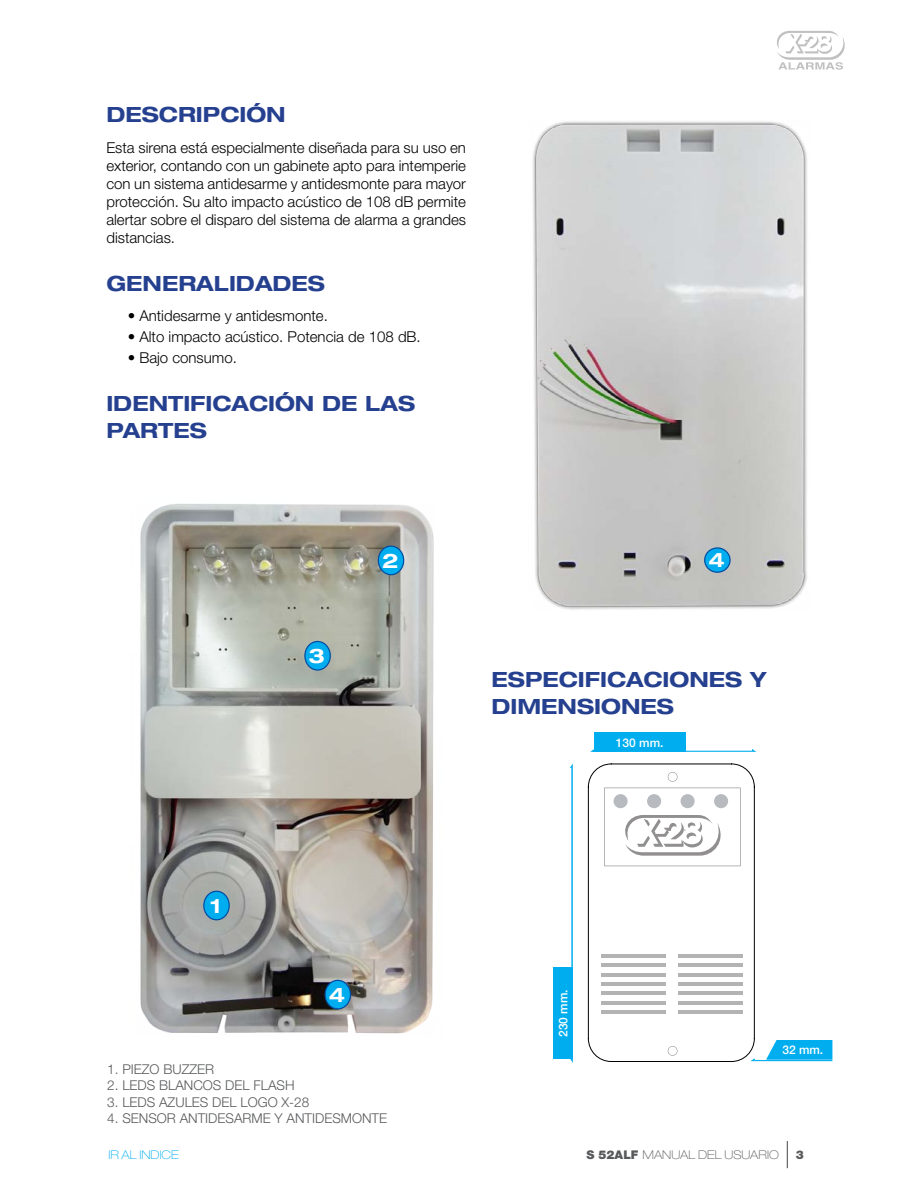
<style>
.page{position:relative;width:915px;height:1191px;background:#fff}
.page>*{position:absolute;margin:0;border:0;box-sizing:border-box;transform-origin:0 0}
.t1{font:700 expanded 21px/27px "Helvetica Neue LT Std";color:#25408f}
.t2{font:700 expanded 20.1px "Helvetica Neue LT Std";color:#fff}
.t3{font:300 15px/18px "Helvetica Neue LT Std";color:#000;text-align:justify}
.t4{font:300 13.5px "Helvetica Neue LT Std";color:#58595b}
.t5{font:100 expanded 12px "Helvetica Neue LT Std";color:#58595b}
.t6{font:500 12px "Helvetica Neue LT Std";color:#fff}
.t7{font:100 expanded 12px "Helvetica Neue LT Std";color:#00aeef}
.t8{font:900 12px "Helvetica Neue LT Std";color:#58595b}
.s1{font-weight:900;font-stretch:normal}
</style>
<div class="page">
<svg style="left:786px;top:1141px;width:1px;height:27px"></svg>
<svg style="left:777px;top:31px;width:67px;height:39px"></svg>
<svg style="left:588px;top:763px;width:166px;height:298px"></svg>
<svg style="left:667px;top:772px;width:10px;height:9px"></svg>
<svg style="left:667px;top:1046px;width:10px;height:9px"></svg>
<hr style="left:601px;top:954px;width:64px;height:4px;background:#b3b3b3">
<hr style="left:601px;top:963px;width:64px;height:4px;background:#b3b3b3">
<svg style="left:601px;top:972px;width:64px;height:4px"></svg>
<hr style="left:601px;top:982px;width:64px;height:4px;background:#b3b3b3">
<hr style="left:601px;top:991px;width:64px;height:4px;background:#b3b3b3">
<svg style="left:601px;top:1000px;width:64px;height:4px"></svg>
<hr style="left:601px;top:1010px;width:64px;height:3px;background:#b3b3b3">
<hr style="left:678px;top:954px;width:64px;height:4px;background:#b3b3b3">
<hr style="left:678px;top:963px;width:64px;height:4px;background:#b3b3b3">
<svg style="left:678px;top:972px;width:64px;height:4px"></svg>
<hr style="left:678px;top:982px;width:64px;height:4px;background:#b3b3b3">
<hr style="left:678px;top:991px;width:64px;height:4px;background:#b3b3b3">
<svg style="left:678px;top:1000px;width:64px;height:4px"></svg>
<hr style="left:678px;top:1010px;width:64px;height:3px;background:#b3b3b3">
<svg style="left:604px;top:787px;width:136px;height:79px"></svg>
<div style="left:613px;top:794px;width:14px;height:14px;background:#b7babf;border-radius:7px"></div>
<svg style="left:646px;top:794px;width:15px;height:14px"></svg>
<div style="left:680px;top:794px;width:14px;height:14px;background:#b7babf;border-radius:7px"></div>
<svg style="left:713px;top:794px;width:14px;height:14px"></svg>
<img style="left:532px;top:121px;width:275px;height:489px">
<div style="left:704px;top:548px;width:25px;height:24px;background:#00aeef;border-radius:50%"></div>
<div style="left:703px;top:547px;width:27px;height:26px;border:1px solid #034ea2;border-radius:50%"></div>
<img style="left:140px;top:504px;width:294px;height:530px">
<div style="left:204px;top:891px;width:25px;height:28px;background:#00aeef;border-radius:50%"></div>
<div style="left:203px;top:890px;width:27px;height:30px;border:1px solid #034ea2;border-radius:50%"></div>
<div style="left:378px;top:546px;width:25px;height:28px;background:#00aeef;border-radius:50%"></div>
<div style="left:377px;top:545px;width:27px;height:30px;border:1px solid #034ea2;border-radius:50%"></div>
<div style="left:305px;top:641px;width:25px;height:29px;background:#00aeef;border-radius:50%"></div>
<div style="left:304px;top:641px;width:27px;height:29px;border:1px solid #034ea2;border-radius:50%"></div>
<div style="left:325px;top:980px;width:25px;height:29px;background:#00aeef;border-radius:50%"></div>
<div style="left:324px;top:979px;width:27px;height:30px;border:1px solid #034ea2;border-radius:50%"></div>
<div style="left:593px;top:732px;width:92px;height:20px;background:#00aeef"></div>
<div style="left:553px;top:967px;width:19px;height:92px;background:#00aeef"></div>
<hr style="left:571px;top:767px;width:1px;height:291px;background:#00aeef">
<hr style="left:592px;top:750px;width:159px;height:2px;background:#00aeef">
<svg style="left:766px;top:1040px;width:66px;height:19px"></svg>
<hr style="left:754px;top:1060px;width:78px;height:1px;background:#00aeef">
<svg style="left:750px;top:1058px;width:4px;height:3px"></svg>
<h1 class="t1" style="left:106px;top:101px;width:181px">DESCRIPCIÓN</h1>
<p class="t3" style="left:106px;top:138px;width:361px">Esta sirena está especialmente diseñada para su uso en exterior, contando con un gabinete apto para intemperie con un sistema antidesarme y antidesmonte para mayor protección. Su alto impacto acústico de 108 dB permite alertar sobre el disparo del sistema de alarma a grandes distancias.</p>
<h1 class="t1" style="left:106px;top:270px;width:220px">GENERALIDADES</h1>
<p class="t3" style="left:128px;top:306px;width:202px">• Antidesarme y antidesmonte.</p>
<p class="t3" style="left:128px;top:327px;width:294px">• Alto impacto acústico. Potencia de 108 dB.</p>
<p class="t3" style="left:128px;top:348px;width:111px">• Bajo consumo.</p>
<h1 class="t1" style="left:106px;top:389px;width:310px">IDENTIFICACIÓN DE LAS<br>PARTES</h1>
<h2 class="t2" style="left:308px;top:643px;width:18px">3</h2>
<h2 class="t2" style="left:382px;top:548px;width:18px">2</h2>
<h2 class="t2" style="left:708px;top:547px;width:18px">4</h2>
<h1 class="t1" style="left:491px;top:665px;width:276px">ESPECIFICACIONES Y<br>DIMENSIONES</h1>
<p class="t6" style="left:615px;top:735px;width:49px">130 mm.</p>
<h2 class="t2" style="left:210px;top:893px;width:13px">1</h2>
<h2 class="t2" style="left:329px;top:982px;width:18px">4</h2>
<p class="t4" style="left:107px;top:1060px;width:108px">1. PIEZO BUZZER</p>
<p class="t4" style="left:107px;top:1077px;width:189px">2. LEDS BLANCOS DEL FLASH</p>
<p class="t4" style="left:107px;top:1093px;width:203px">3. LEDS AZULES DEL LOGO X-28</p>
<p class="t4" style="left:107px;top:1110px;width:281px">4. SENSOR ANTIDESARME Y ANTIDESMONTE</p>
<p class="t6" style="left:556px;top:1037px;width:49px;rotate:-90deg">230 mm.</p>
<p class="t6" style="left:782px;top:1042px;width:42px">32 mm.</p>
<p class="t7" style="left:108px;top:1147px;width:72px">IR AL INDICE</p>
<p class="t5" style="left:586px;top:1147px;width:194px"><span class="s1">S 52ALF</span> MANUAL DEL USUARIO</p>
<p class="t8" style="left:795px;top:1147px;width:10px">3</p>
</div>
